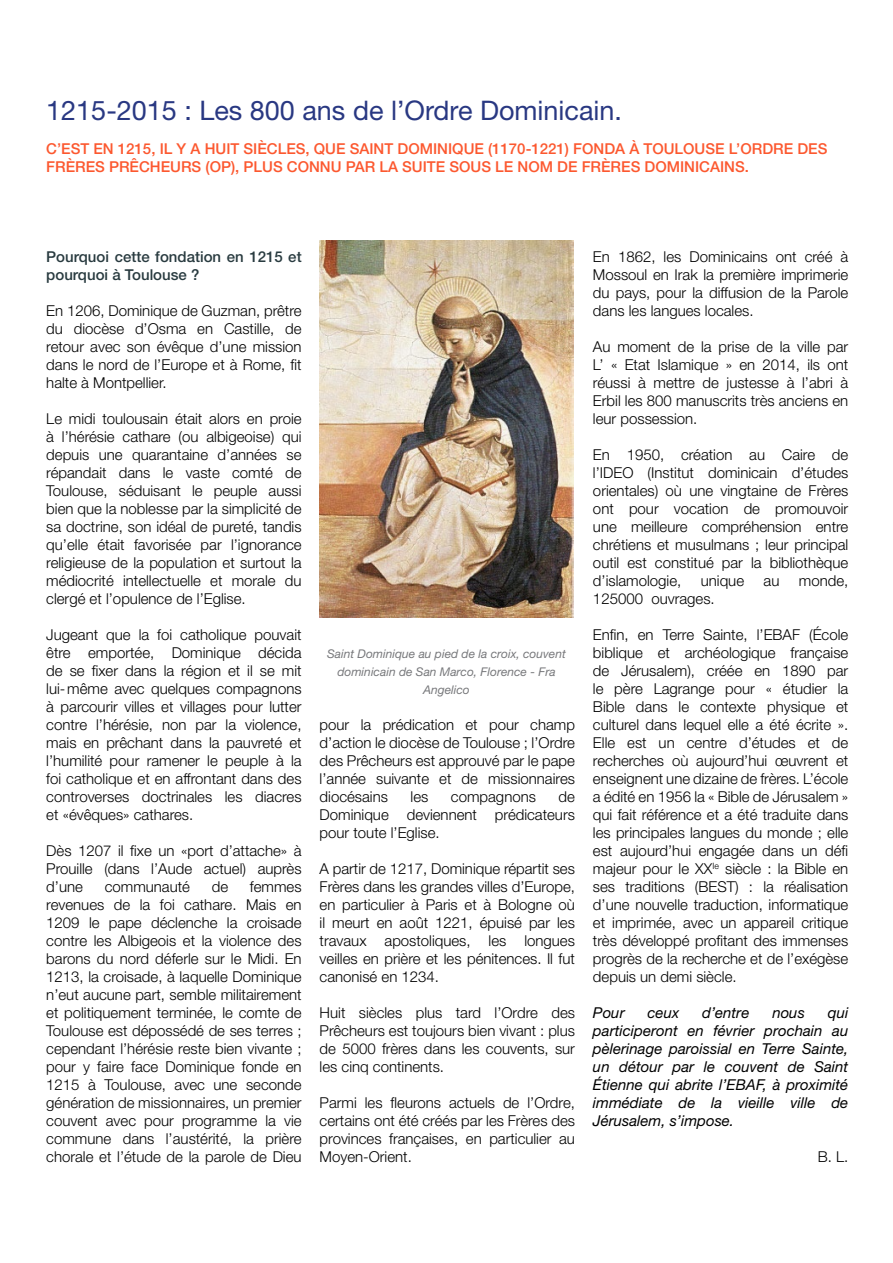
<style>
.page{position:relative;width:893px;height:1263px;background:#fff}
.page>*{position:absolute;margin:0;border:0;box-sizing:border-box;transform-origin:0 0}
.t1{font:27px "Helvetica Neue LT Std";color:#293882}
.t2{font:300 15px/18px "Helvetica Neue LT Std";color:#000;text-align:justify}
.t3{font:italic 15px/18px "Helvetica Neue LT Std";color:#000;text-align:justify}
.t4{font:500 15px/18px "Helvetica Neue LT Std";color:#fc582f}
.t5{font:500 15px/18px "Helvetica Neue LT Std";color:#293b40}
.t6{font:italic 12px/18px "Helvetica Neue LT Std";color:#77787b;text-align:center}
</style>
<div class="page">
<img style="left:319px;top:240px;width:255px;height:377px">
<h1 class="t1" style="left:46px;top:94px;width:577px">1215-2015 : Les 800 ans de l’Ordre Dominicain.</h1>
<p class="t4" style="left:46px;top:140px;width:783px">C’EST EN 1215, IL Y A HUIT SIÈCLES, QUE SAINT DOMINIQUE (1170-1221) FONDA À TOULOUSE L’ORDRE DES<br>FRÈRES PRÊCHEURS (OP), PLUS CONNU PAR LA SUITE SOUS LE NOM DE FRÈRES DOMINICAINS.</p>
<p class="t5" style="left:46px;top:248px;width:257px">Pourquoi cette fondation en 1215 et pourquoi à Toulouse ?</p>
<p class="t2" style="left:46px;top:302px;width:257px">En 1206, Dominique de Guzman, prêtre du diocèse d’Osma en Castille, de retour avec son évêque d’une mission dans le nord de l’Europe et à Rome, fit halte à Montpellier.</p>
<p class="t2" style="left:46px;top:410px;width:257px">Le midi toulousain était alors en proie à l’hérésie cathare (ou albigeoise) qui depuis une quarantaine d’années se répandait dans le vaste comté de Toulouse, séduisant le peuple aussi bien que la noblesse par la simplicité de sa doctrine, son idéal de pureté, tandis qu’elle était favorisée par l’ignorance religieuse de la population et surtout la médiocrité intellectuelle et morale du clergé et l’opulence de l’Eglise.</p>
<p class="t2" style="left:46px;top:626px;width:257px">Jugeant que la foi catholique pouvait être emportée, Dominique décida de se fixer dans la région et il se mit lui-même avec quelques compagnons à parcourir villes et villages pour lutter contre l’hérésie, non par la violence, mais en prêchant dans la pauvreté et l’humilité pour ramener le peuple à la foi catholique et en affrontant dans des controverses doctrinales les diacres et «évêques» cathares.</p>
<p class="t2" style="left:46px;top:842px;width:257px">Dès 1207 il fixe un «port d’attache» à Prouille (dans l’Aude actuel) auprès d’une</p>
<p class="t2" style="left:105px;top:878px;width:87px">communauté</p>
<p class="t2" style="left:212px;top:878px;width:18px">de</p>
<p class="t2" style="left:46px;top:878px;width:257px;text-indent:204px">femmes revenues de la foi cathare. Mais en 1209 le pape déclenche la croisade contre les Albigeois et la violence des barons du nord déferle sur le Midi. En 1213, la croisade, à laquelle Dominique n’eut aucune part, semble militairement et politiquement terminée, le comte de Toulouse est dépossédé de ses terres ; cependant l’hérésie reste bien vivante ; pour y faire face Dominique fonde en 1215 à Toulouse, avec une seconde génération de missionnaires, un premier couvent avec pour programme la vie commune dans l’austérité, la prière chorale et l’étude de la parole de Dieu</p>
<p class="t6" style="left:327px;top:645px;width:240px">Saint Dominique au pied de la croix, couvent dominicain de San Marco, Florence - Fra<br>Angelico</p>
<p class="t2" style="left:320px;top:716px;width:257px">pour la prédication et pour champ d’action le diocèse de Toulouse ; l’Ordre des Prêcheurs est approuvé par le pape l’année suivante et de missionnaires diocésains</p>
<p class="t2" style="left:320px;top:788px;width:257px;text-indent:239px">de Dominique deviennent prédicateurs pour toute l’Eglise.</p>
<p class="t2" style="left:320px;top:860px;width:257px">A partir de 1217, Dominique répartit ses Frères dans les grandes villes d’Europe, en particulier à Paris et à Bologne où il meurt en août 1221, épuisé par les travaux apostoliques, les longues veilles en prière et les pénitences. Il fut canonisé en 1234.</p>
<p class="t2" style="left:320px;top:1004px;width:257px">Huit siècles plus tard l’Ordre des Prêcheurs est toujours bien vivant : plus de 5000 frères dans les couvents, sur les cinq continents.</p>
<p class="t2" style="left:320px;top:1094px;width:257px">Parmi les fleurons actuels de l’Ordre, certains ont été créés par les Frères des provinces françaises, en particulier au Moyen-Orient.</p>
<p class="t2" style="left:411px;top:788px;width:19px">les</p>
<p class="t2" style="left:451px;top:788px;width:87px">compagnons</p>
<p class="t2" style="left:593px;top:248px;width:257px">En 1862, les Dominicains ont créé à Mossoul en Irak la première imprimerie du pays, pour la diffusion de la Parole dans les langues locales.</p>
<p class="t2" style="left:593px;top:338px;width:257px">Au moment de la prise de la ville par L’ « Etat Islamique » en 2014, ils ont réussi à mettre de justesse à l’abri à Erbil les 800 manuscrits très anciens en leur possession.</p>
<p class="t2" style="left:593px;top:446px;width:257px">En 1950, création au Caire de l’IDEO (Institut dominicain d’études orientales) où une vingtaine de Frères ont pour vocation de promouvoir une meilleure compréhension entre chrétiens et musulmans ; leur principal outil est constitué par la bibliothèque d’islamologie,</p>
<p class="t2" style="left:701px;top:572px;width:45px">unique</p>
<p class="t2" style="left:764px;top:572px;width:17px">au</p>
<p class="t2" style="left:799px;top:572px;width:51px">monde,</p>
<p class="t2" style="left:593px;top:590px;width:123px">125000 ouvrages.</p>
<p class="t2" style="left:593px;top:626px;width:257px">Enfin, en Terre Sainte, l’EBAF (École biblique et archéologique française de Jérusalem), créée en 1890 par le père Lagrange pour « étudier la Bible dans le contexte physique et culturel dans lequel elle a été écrite ».<br>Elle est un centre d’études et de recherches où aujourd’hui œuvrent et enseignent une dizaine de frères. L’école a édité en 1956 la « Bible de Jérusalem » qui fait référence et a été traduite dans les principales langues du monde ; elle est aujourd’hui engagée dans un défi majeur pour le XX<sup>Ie</sup> siècle : la Bible en ses traditions (BEST) : la réalisation d’une nouvelle traduction, informatique et imprimée, avec un appareil critique très développé profitant des immenses progrès de la recherche et de l’exégèse depuis un demi siècle.</p>
<p class="t3" style="left:593px;top:1004px;width:33px">Pour</p>
<p class="t3" style="left:648px;top:1004px;width:33px">ceux</p>
<p class="t3" style="left:702px;top:1004px;width:49px">d’entre</p>
<p class="t3" style="left:772px;top:1004px;width:34px">nous</p>
<p class="t3" style="left:593px;top:1004px;width:257px;text-indent:235px">qui participeront en février prochain au pèlerinage paroissial en Terre Sainte, un détour par le couvent de Saint Étienne qui abrite l’EBAF, à proximité immédiate de la vieille ville de Jérusalem, s’impose.</p>
<p class="t2" style="left:818px;top:1148px;width:32px">B. L.</p>
</div>
